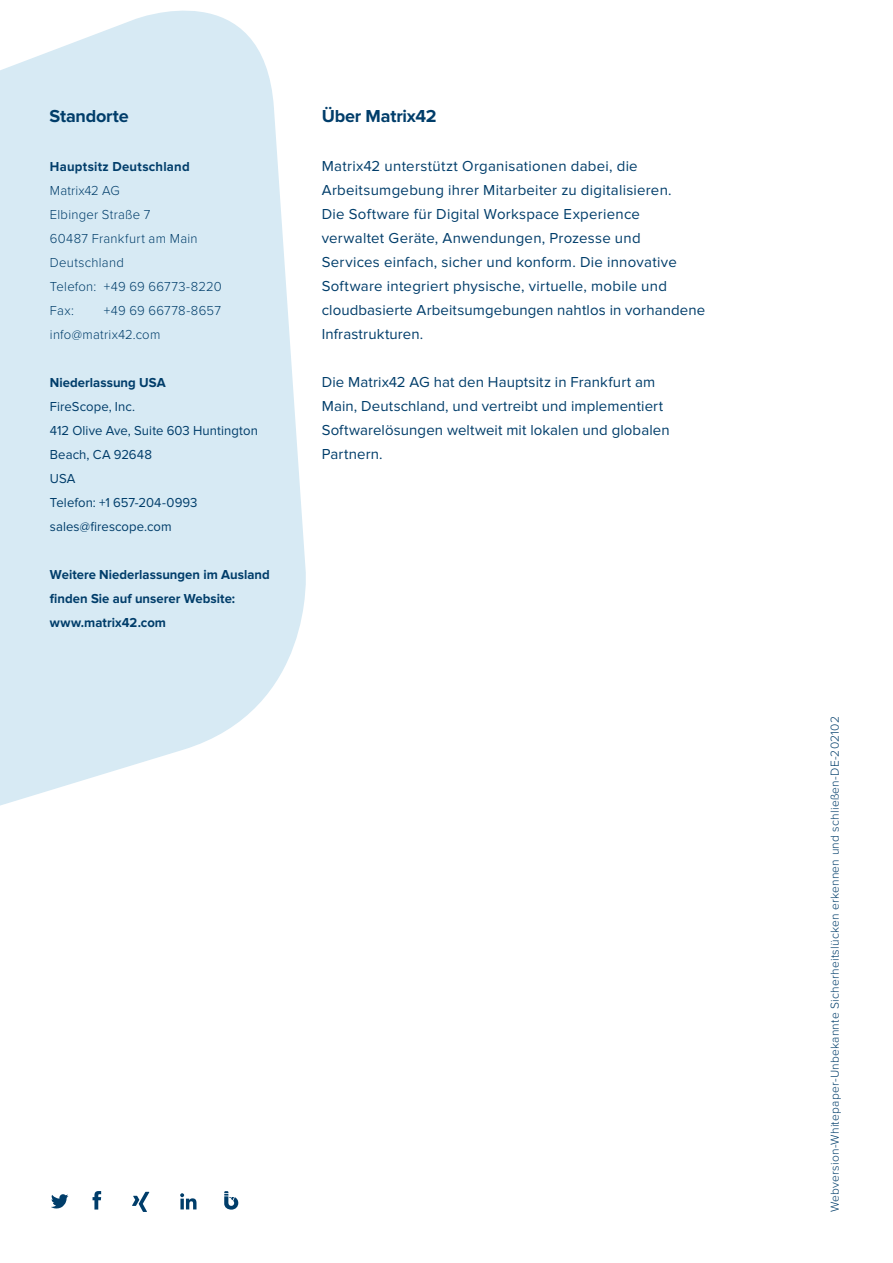
<style>
.page{position:relative;width:893px;height:1263px;background:#fff}
.page>*{position:absolute;margin:0;border:0;box-sizing:border-box;transform-origin:0 0}
.t1{font:700 18px "Proxima Nova";letter-spacing:-.01em;color:#003d6a}
.t2{font:15px/24px "Proxima Nova";letter-spacing:.015em;color:#003d6a}
.t3{font:300 13.5px/24px "Proxima Nova";letter-spacing:.02em;color:#003d6a}
.t4{font:700 13.5px/24px "Proxima Nova";letter-spacing:.005em;color:#003d6a}
.t5{font:13.5px/24px "Proxima Nova";letter-spacing:.005em;color:#003d6a}
.t6{font:300 12px "Proxima Nova";letter-spacing:.02em;color:#003d6a}
</style>
<div class="page">
<svg style="left:51px;top:1194px;width:17px;height:15px"></svg>
<svg style="left:93px;top:1191px;width:8px;height:18px"></svg>
<svg style="left:132px;top:1192px;width:17px;height:20px"></svg>
<svg style="left:180px;top:1193px;width:16px;height:16px"></svg>
<svg style="left:224px;top:1191px;width:14px;height:19px"></svg>
<svg style="left:0;top:10px;width:306px;height:796px;background:#dcecf5"></svg>
<p class="t1" style="left:50px;top:106px;width:81px">Standorte</p>
<p class="t1" style="left:322px;top:106px;width:117px">Über Matrix42</p>
<p class="t4" style="left:50px;top:155px;width:141px">Hauptsitz Deutschland</p>
<p class="t3" style="left:50px;top:178px;width:173px">Matrix42 AG<br>Elbinger Straße 7<br>60487 Frankfurt am Main<br>Deutschland<br>Telefon: +49 69 66773-8220<br>Fax:</p>
<p class="t2" style="left:322px;top:154px;width:385px">Matrix42 unterstützt Organisationen dabei, die Arbeitsumgebung ihrer Mitarbeiter zu digitalisieren.<br>Die Software für Digital Workspace Experience verwaltet Geräte, Anwendungen, Prozesse und<br>Services einfach, sicher und konform. Die innovative Software integriert physische, virtuelle, mobile und cloudbasierte Arbeitsumgebungen nahtlos in vorhandene Infrastrukturen.</p>
<p class="t2" style="left:322px;top:370px;width:349px">Die Matrix42 AG hat den Hauptsitz in Frankfurt am Main, Deutschland, und vertreibt und implementiert Softwarelösungen weltweit mit lokalen und globalen Partnern.</p>
<p class="t3" style="left:50px;top:298px;width:172px;text-indent:54px">+49 69 66778-8657 info@matrix42.com</p>
<p class="t4" style="left:50px;top:371px;width:117px">Niederlassung USA</p>
<p class="t5" style="left:50px;top:395px;width:209px">FireScope, Inc.<br>412 Olive Ave, Suite 603 Huntington<br>Beach, CA 92648<br>USA<br>Telefon: +1 657-204-0993 sales@firescope.com</p>
<p class="t4" style="left:50px;top:563px;width:221px">Weitere Niederlassungen im Ausland finden Sie auf unserer Website: www.matrix42.com</p>
<p class="t6" style="left:826px;top:1212px;width:497px;rotate:-90deg">Webversion-Whitepaper-Unbekannte Sicherheitslücken erkennen und schließen-DE-202102</p>
</div>
